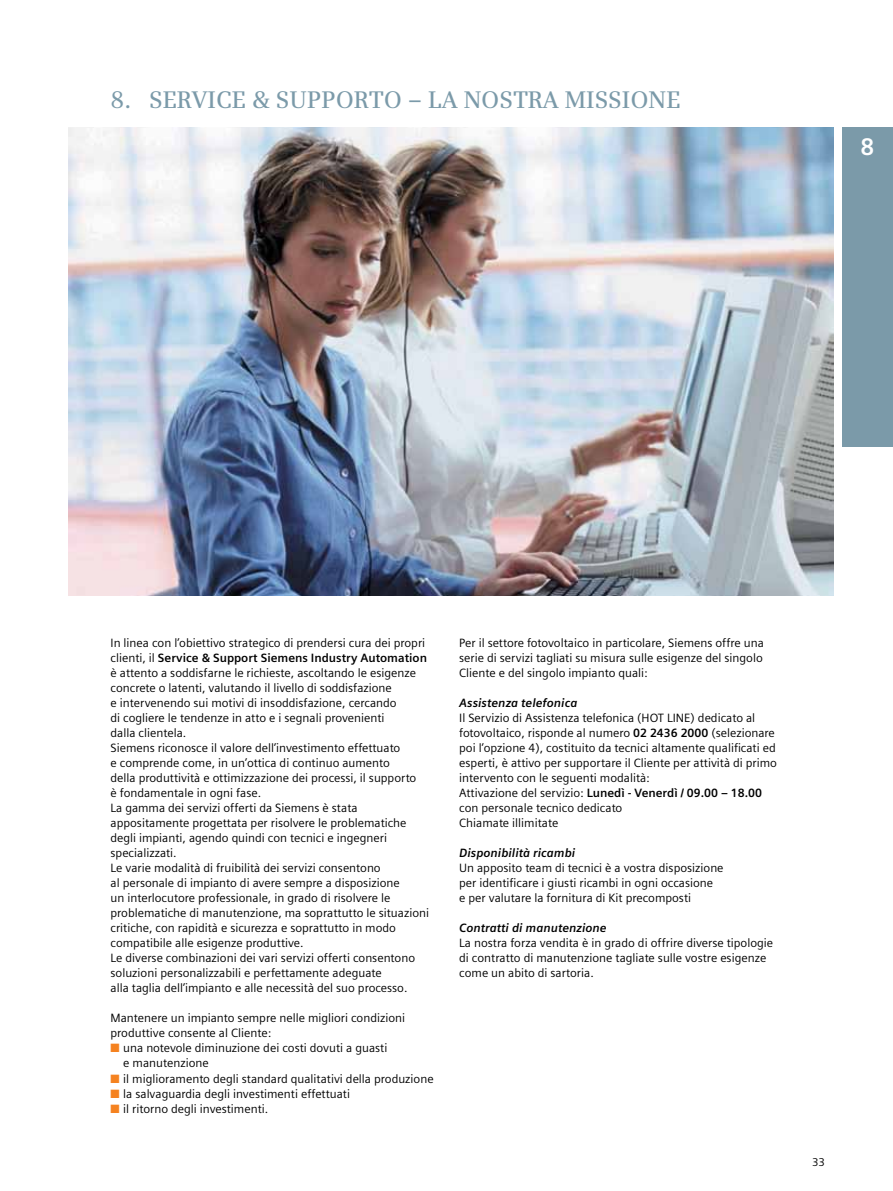
<style>
.page{position:relative;width:893px;height:1191px;background:#fff}
.page>*{position:absolute;margin:0;border:0;box-sizing:border-box;transform-origin:0 0}
.t1{font:600 24px "Siemens Serif";color:#7b9aa9}
.t2{font:700 24px "Siemens Sans";color:#fff}
.t3{font:12px/15px "Siemens Sans";color:#000}
.t4{font:italic 700 12px "Siemens Sans";color:#000}
.t5{font:11.25px "Siemens Sans";color:#000}
.s1{font-weight:700}
.s2{color:#f58220}
</style>
<div class="page">
<div style="left:842px;top:128px;width:51px;height:318px;background:#7b9aa9"></div>
<img style="left:68px;top:128px;width:765px;height:467px">
<h1 class="t1" style="left:111px;top:85px;width:571px">8. SERVICE &amp; SUPPORTO – LA NOSTRA MISSIONE</h1>
<h1 class="t2" style="left:860px;top:133px;width:15px">8</h1>
<p class="t3" style="left:111px;top:636px;width:320px">In linea con l’obiettivo strategico di prendersi cura dei propri clienti, il <span class="s1">Service &amp; Support Siemens Industry Automation </span>è attento a soddisfarne le richieste, ascoltando le esigenze concrete o latenti, valutando il livello di soddisfazione<br>e intervenendo sui motivi di insoddisfazione, cercando<br>di cogliere le tendenze in atto e i segnali provenienti<br>dalla clientela.<br>Siemens riconosce il valore dell’investimento effettuato<br>e comprende come, in un’ottica di continuo aumento<br>della produttività e ottimizzazione dei processi, il supporto<br>è fondamentale in ogni fase.<br>La gamma dei servizi offerti da Siemens è stata appositamente progettata per risolvere le problematiche degli impianti, agendo quindi con tecnici e ingegneri specializzati.<br>Le varie modalità di fruibilità dei servizi consentono<br>al personale di impianto di avere sempre a disposizione<br>un interlocutore professionale, in grado di risolvere le problematiche di manutenzione, ma soprattutto le situazioni critiche, con rapidità e sicurezza e soprattutto in modo compatibile alle esigenze produttive.<br>Le diverse combinazioni dei vari servizi offerti consentono soluzioni personalizzabili e perfettamente adeguate<br>alla taglia dell’impianto e alle necessità del suo processo.</p>
<p class="t3" style="left:111px;top:1011px;width:296px">Mantenere un impianto sempre nelle migliori condizioni produttive consente al Cliente:</p>
<p class="t3" style="left:123px;top:1041px;width:266px;text-indent:-13px"><span class="s2">■</span> una notevole diminuzione dei costi dovuti a guasti e manutenzione</p>
<p class="t3" style="left:111px;top:1071px;width:325px"><span class="s2">■</span> il miglioramento degli standard qualitativi della produzione</p>
<p class="t3" style="left:111px;top:1086px;width:241px"><span class="s2">■</span> la salvaguardia degli investimenti effettuati</p>
<p class="t3" style="left:111px;top:1101px;width:159px"><span class="s2">■</span> il ritorno degli investimenti.</p>
<p class="t3" style="left:459px;top:636px;width:306px;text-align:justify">Per il settore fotovoltaico in particolare, Siemens offre una serie di servizi tagliati su misura sulle esigenze del singolo Cliente e del singolo impianto quali:</p>
<p class="t4" style="left:459px;top:696px;width:120px">Assistenza telefonica</p>
<p class="t3" style="left:459px;top:711px;width:319px">Il Servizio di Assistenza telefonica (HOT LINE) dedicato al fotovoltaico, risponde al numero <span class="s1">02 2436 2000</span> (selezionare poi l’opzione 4), costituito da tecnici altamente qualificati ed esperti, è attivo per supportare il Cliente per attività di primo intervento con le seguenti modalità:<br>Attivazione del servizio: <span class="s1">Lunedì - Venerdì / 09.00 – 18.00 </span>con personale tecnico dedicato<br>Chiamate illimitate</p>
<p class="t4" style="left:459px;top:846px;width:118px">Disponibilità ricambi</p>
<p class="t3" style="left:459px;top:861px;width:266px">Un apposito team di tecnici è a vostra disposizione per identificare i giusti ricambi in ogni occasione<br>e per valutare la fornitura di Kit precomposti</p>
<p class="t4" style="left:459px;top:921px;width:149px">Contratti di manutenzione</p>
<p class="t3" style="left:459px;top:936px;width:316px">La nostra forza vendita è in grado di offrire diverse tipologie di contratto di manutenzione tagliate sulle vostre esigenze come un abito di sartoria.</p>
<p class="t5" style="left:812px;top:1155px;width:14px">33</p>
</div>
